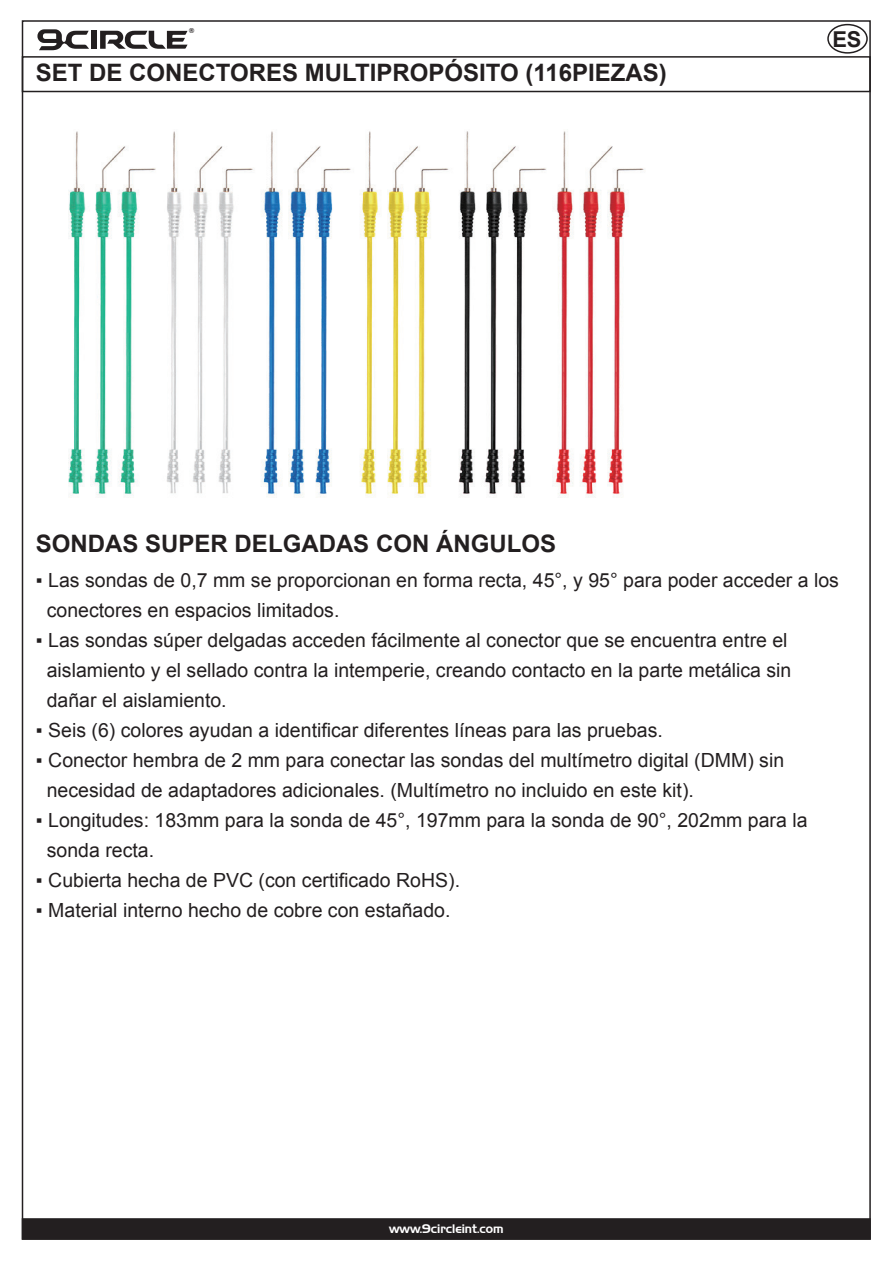
<style>
.page{position:relative;width:893px;height:1263px;background:#fff}
.page>*{position:absolute;margin:0;border:0;box-sizing:border-box;transform-origin:0 0}
.t1{font:700 24px "Arial";color:#231f20}
.t2{font:700 21.9px "Arial";color:#231f20}
.t3{font:19.5px/30px "Arial";color:#231f20}
.t4{font:12px "Handel Gothic BT";color:#fff}
.t5{font:6.9px "Handel Gothic BT";color:#231f20}
</style>
<div class="page">
<div style="left:22px;top:56px;width:849px;height:36px;background:#fff;border:2px solid #231f20"></div>
<div style="left:91px;top:31px;width:6px;height:18px;background:#231f20"></div>
<svg style="left:37px;top:29px;width:52px;height:21px"></svg>
<svg style="left:100px;top:31px;width:88px;height:18px"></svg>
<div style="left:827px;top:24px;width:41px;height:30px;border:2px solid #231f20;border-radius:50%"></div>
<div style="left:22px;top:1218px;width:849px;height:22px;background:#231f20;border:2px solid #231f20"></div>
<img style="left:68px;top:131px;width:577px;height:367px">
<p class="t5" style="left:189px;top:26px;width:7px">®</p>
<p class="t1" style="left:36px;top:56px;width:632px">SET DE CONECTORES MULTIPROPÓSITO (116PIEZAS)</p>
<p class="t2" style="left:832px;top:25px;width:31px">ES</p>
<p class="t1" style="left:36px;top:527px;width:522px">SONDAS SUPER DELGADAS CON ÁNGULOS</p>
<p class="t3" style="left:47px;top:565px;width:794px;text-indent:-11px">▪ Las sondas de 0,7 mm se proporcionan en forma recta, 45°, y 95° para poder acceder a los conectores en espacios limitados.</p>
<p class="t3" style="left:47px;top:625px;width:746px;text-indent:-11px">▪ Las sondas súper delgadas acceden fácilmente al conector que se encuentra entre el aislamiento y el sellado contra la intemperie, creando contacto en la parte metálica sin dañar el aislamiento.</p>
<p class="t3" style="left:36px;top:715px;width:628px">▪ Seis (6) colores ayudan a identificar diferentes líneas para las pruebas.</p>
<p class="t3" style="left:47px;top:745px;width:739px;text-indent:-11px">▪ Conector hembra de 2 mm para conectar las sondas del multímetro digital (DMM) sin necesidad de adaptadores adicionales. (Multímetro no incluido en este kit).</p>
<p class="t3" style="left:47px;top:805px;width:762px;text-indent:-11px">▪ Longitudes: 183mm para la sonda de 45°, 197mm para la sonda de 90°, 202mm para la sonda recta.</p>
<p class="t3" style="left:36px;top:865px;width:426px">▪ Cubierta hecha de PVC (con certificado RoHS).</p>
<p class="t3" style="left:36px;top:895px;width:416px">▪ Material interno hecho de cobre con estañado.</p>
<p class="t4" style="left:389px;top:1222px;width:116px">www.9circleint.com</p>
</div>
